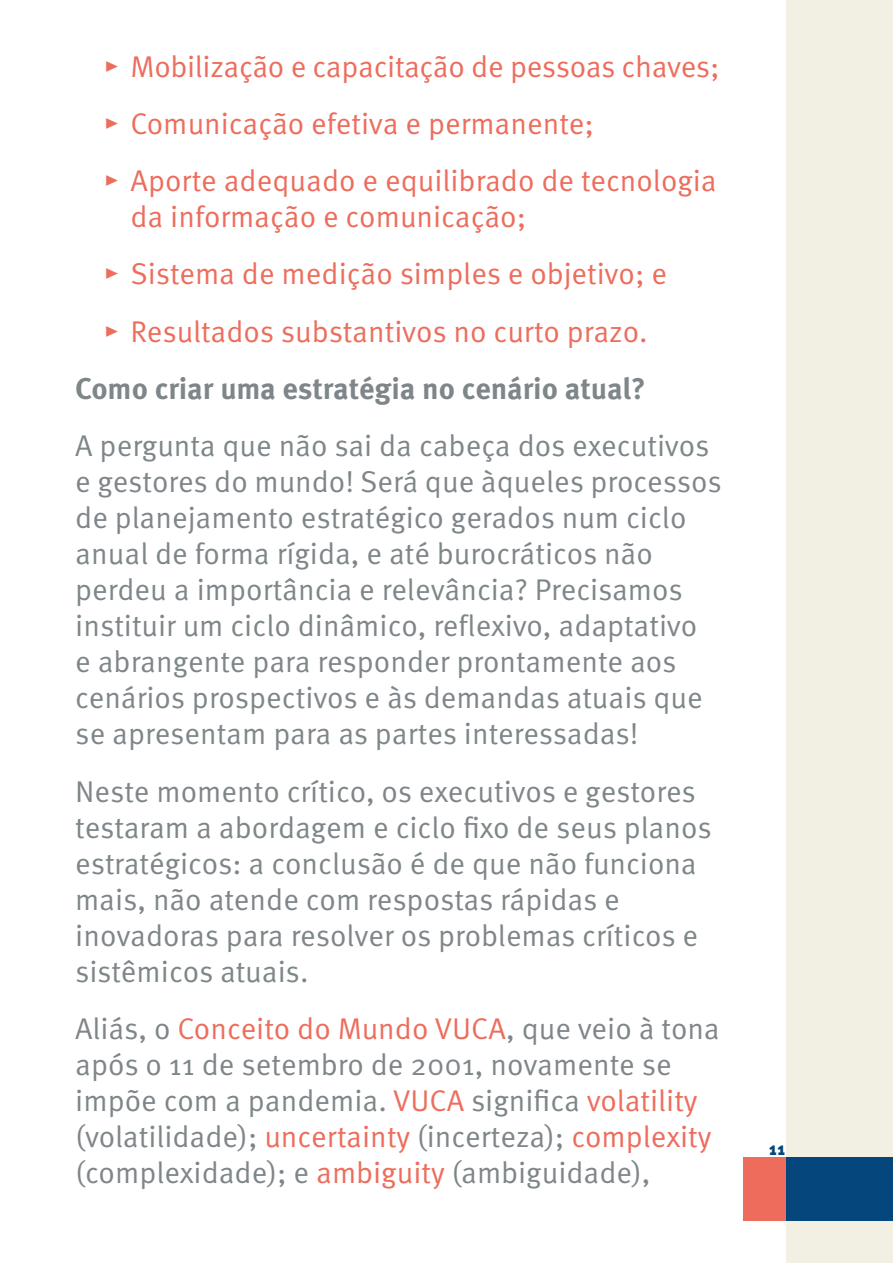
<style>
.page{position:relative;width:893px;height:1263px;background:#fff}
.page>*{position:absolute;margin:0;border:0;box-sizing:border-box;transform-origin:0 0}
.t1{font:30px/36px "Meta Pro Norm";color:#7e8689}
.t2{font:30px/57.3px "Meta Pro Norm";letter-spacing:-.005em;color:#ed6d5d}
.t3{font:700 30px "Meta Pro";letter-spacing:-.005em;color:#7e8689}
.t4{font:900 condensed 18px "Meta Pro";color:#05477d}
.s1{color:#ed6d5d}
</style>
<div class="page">
<div style="left:743px;top:1157px;width:127px;height:63px;background:#ed6c5c"></div>
<div style="left:787px;top:0;width:106px;height:1263px;background:#f1f0e2"></div>
<div style="left:787px;top:1157px;width:106px;height:63px;background:#05477d"></div>
<p class="t2" style="left:104px;top:36px;width:618px">▸ Mobilização e capacitação de pessoas chaves; ▸ Comunicação efetiva e permanente;<br>▸ Aporte adequado e equilibrado de tecnologia</p>
<p class="t2" style="left:104px;top:186px;width:565px;text-indent:27px">da informação e comunicação;<br>▸ Sistema de medição simples e objetivo; e ▸ Resultados substantivos no curto prazo.</p>
<p class="t3" style="left:75px;top:365px;width:572px">Como criar uma estratégia no cenário atual?</p>
<p class="t1" style="left:75px;top:426px;width:648px">A pergunta que não sai da cabeça dos executivos e gestores do mundo! Será que àqueles processos de planejamento estratégico gerados num ciclo anual de forma rígida, e até burocráticos não perdeu a importância e relevância? Precisamos instituir um ciclo dinâmico, reflexivo, adaptativo<br>e abrangente para responder prontamente aos cenários prospectivos e às demandas atuais que se apresentam para as partes interessadas!</p>
<p class="t1" style="left:75px;top:771px;width:638px">Neste momento crítico, os executivos e gestores testaram a abordagem e ciclo fixo de seus planos estratégicos: a conclusão é de que não funciona mais, não atende com respostas rápidas e inovadoras para resolver os problemas críticos e sistêmicos atuais.</p>
<p class="t1" style="left:75px;top:1008px;width:646px">Aliás, o <span class="s1">Conceito do Mundo VUCA</span>, que veio à tona após o 11 de setembro de 2001, novamente se impõe com a pandemia. <span class="s1">VUCA</span> significa <span class="s1">volatility </span>(volatilidade); <span class="s1">uncertainty</span> (incerteza); <span class="s1">complexity </span>(complexidade); e <span class="s1">ambiguity</span> (ambiguidade),</p>
<p class="t4" style="left:769px;top:1134px;width:18px">11</p>
</div>
